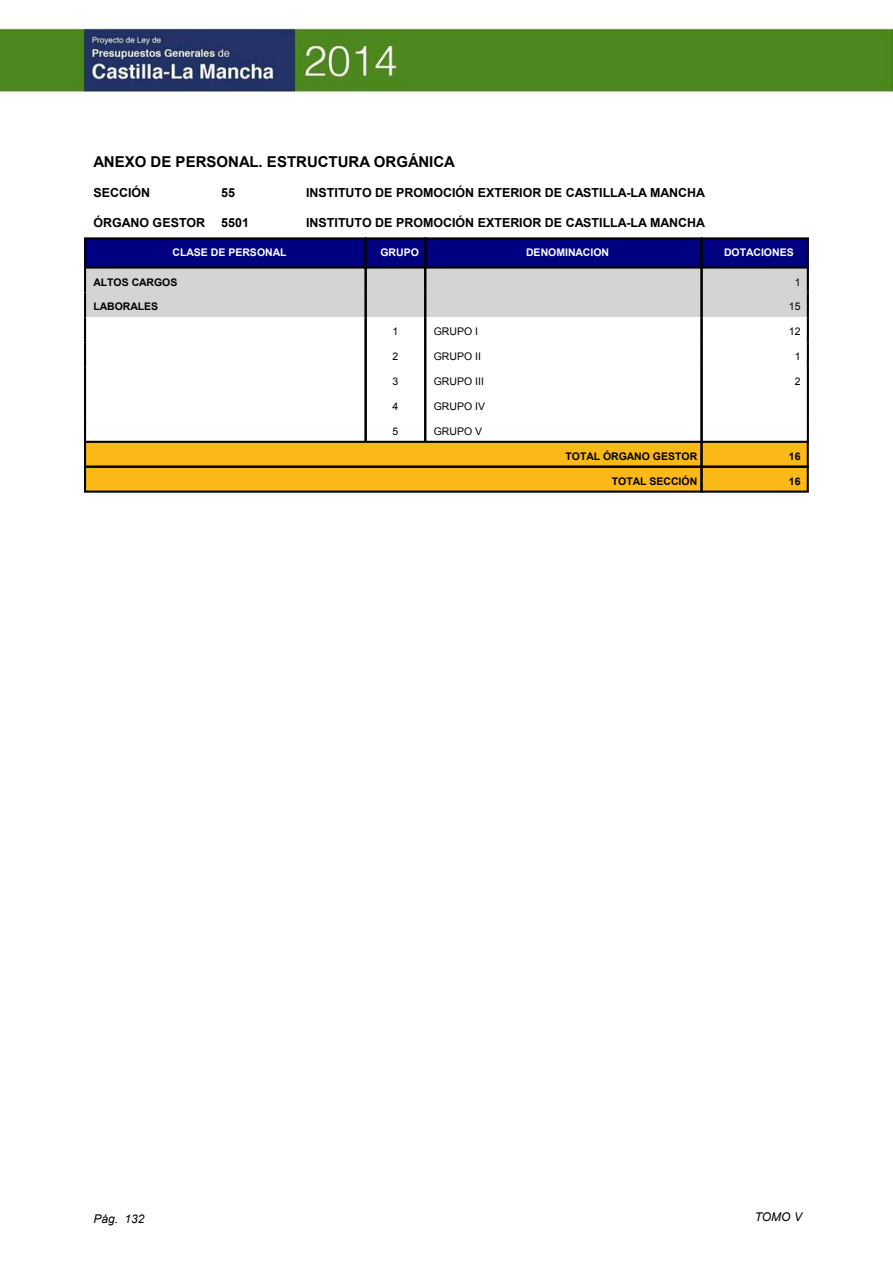
<style>
.page{position:relative;width:893px;height:1263px;background:#fff}
.page>*{position:absolute;margin:0;border:0;box-sizing:border-box;transform-origin:0 0}
.t1{font:700 15px "Arial";color:#000}
.t2{font:700 12.45px "Arial";color:#000}
.t3{font:italic 12px "Arial";color:#000}
.t4{font:700 10.5px "Arial";color:#000}
.t5{font:10.5px "Arial";color:#000}
.t6{font:700 10.5px "Arial";color:#fff}
</style>
<div class="page">
<div style="left:85px;top:238px;width:281px;height:29px;background:#000080"></div>
<div style="left:366px;top:238px;width:59px;height:29px;background:#000080"></div>
<div style="left:425px;top:238px;width:277px;height:29px;background:#000080"></div>
<div style="left:702px;top:238px;width:106px;height:29px;background:#000080"></div>
<div style="left:85px;top:267px;width:281px;height:25px;background:#d4d4d4"></div>
<div style="left:366px;top:267px;width:59px;height:25px;background:#d4d4d4"></div>
<div style="left:425px;top:267px;width:277px;height:25px;background:#d4d4d4"></div>
<div style="left:702px;top:267px;width:106px;height:25px;background:#d4d4d4"></div>
<div style="left:85px;top:292px;width:281px;height:25px;background:#d4d4d4"></div>
<div style="left:366px;top:292px;width:59px;height:25px;background:#d4d4d4"></div>
<div style="left:425px;top:292px;width:277px;height:25px;background:#d4d4d4"></div>
<div style="left:702px;top:292px;width:106px;height:25px;background:#d4d4d4"></div>
<div style="left:85px;top:442px;width:616px;height:25px;background:#fbb917"></div>
<div style="left:701px;top:442px;width:107px;height:25px;background:#fbb917"></div>
<div style="left:85px;top:467px;width:616px;height:25px;background:#fbb917"></div>
<div style="left:701px;top:467px;width:107px;height:25px;background:#fbb917"></div>
<hr style="left:84px;top:238px;width:2px;height:29px;background:#000">
<hr style="left:84px;top:237px;width:283px;height:2px;background:#000">
<hr style="left:84px;top:266px;width:283px;height:3px;background:#000">
<hr style="left:365px;top:238px;width:2px;height:29px;background:#000">
<hr style="left:365px;top:237px;width:61px;height:2px;background:#000">
<hr style="left:365px;top:266px;width:61px;height:3px;background:#000">
<hr style="left:424px;top:238px;width:2px;height:29px;background:#000">
<hr style="left:424px;top:237px;width:279px;height:2px;background:#000">
<hr style="left:424px;top:266px;width:279px;height:3px;background:#000">
<hr style="left:700px;top:238px;width:3px;height:29px;background:#000">
<hr style="left:807px;top:238px;width:2px;height:29px;background:#000">
<hr style="left:700px;top:237px;width:109px;height:2px;background:#000">
<hr style="left:700px;top:266px;width:109px;height:3px;background:#000">
<hr style="left:84px;top:267px;width:2px;height:25px;background:#000">
<hr style="left:365px;top:267px;width:2px;height:25px;background:#000">
<hr style="left:424px;top:267px;width:2px;height:25px;background:#000">
<hr style="left:700px;top:267px;width:3px;height:25px;background:#000">
<hr style="left:807px;top:267px;width:2px;height:25px;background:#000">
<hr style="left:84px;top:292px;width:2px;height:25px;background:#000">
<hr style="left:365px;top:292px;width:2px;height:25px;background:#000">
<hr style="left:424px;top:292px;width:2px;height:25px;background:#000">
<hr style="left:700px;top:292px;width:3px;height:25px;background:#000">
<hr style="left:807px;top:292px;width:2px;height:25px;background:#000">
<hr style="left:84px;top:317px;width:2px;height:25px;background:#000">
<hr style="left:365px;top:317px;width:2px;height:25px;background:#000">
<hr style="left:424px;top:317px;width:2px;height:25px;background:#000">
<hr style="left:700px;top:317px;width:3px;height:25px;background:#000">
<hr style="left:807px;top:317px;width:2px;height:25px;background:#000">
<hr style="left:84px;top:342px;width:2px;height:25px;background:#000">
<hr style="left:365px;top:342px;width:2px;height:25px;background:#000">
<hr style="left:424px;top:342px;width:2px;height:25px;background:#000">
<hr style="left:700px;top:342px;width:3px;height:25px;background:#000">
<hr style="left:807px;top:342px;width:2px;height:25px;background:#000">
<hr style="left:84px;top:367px;width:2px;height:25px;background:#000">
<hr style="left:365px;top:367px;width:2px;height:25px;background:#000">
<hr style="left:424px;top:367px;width:2px;height:25px;background:#000">
<hr style="left:700px;top:367px;width:3px;height:25px;background:#000">
<hr style="left:807px;top:367px;width:2px;height:25px;background:#000">
<hr style="left:84px;top:392px;width:2px;height:25px;background:#000">
<hr style="left:365px;top:392px;width:2px;height:25px;background:#000">
<hr style="left:424px;top:392px;width:2px;height:25px;background:#000">
<hr style="left:700px;top:392px;width:3px;height:25px;background:#000">
<hr style="left:807px;top:392px;width:2px;height:25px;background:#000">
<hr style="left:84px;top:417px;width:2px;height:25px;background:#000">
<hr style="left:365px;top:417px;width:2px;height:25px;background:#000">
<hr style="left:424px;top:417px;width:2px;height:25px;background:#000">
<hr style="left:700px;top:417px;width:3px;height:25px;background:#000">
<hr style="left:807px;top:417px;width:2px;height:25px;background:#000">
<hr style="left:84px;top:442px;width:2px;height:25px;background:#000">
<hr style="left:84px;top:441px;width:619px;height:2px;background:#000">
<hr style="left:700px;top:442px;width:3px;height:25px;background:#000">
<hr style="left:807px;top:442px;width:2px;height:25px;background:#000">
<hr style="left:700px;top:441px;width:109px;height:2px;background:#000">
<hr style="left:84px;top:467px;width:2px;height:25px;background:#000">
<hr style="left:84px;top:466px;width:619px;height:2px;background:#000">
<hr style="left:84px;top:491px;width:619px;height:2px;background:#000">
<hr style="left:700px;top:467px;width:3px;height:25px;background:#000">
<hr style="left:807px;top:467px;width:2px;height:25px;background:#000">
<hr style="left:700px;top:466px;width:109px;height:2px;background:#000">
<hr style="left:700px;top:491px;width:109px;height:2px;background:#000">
<img style="left:0;top:24px;width:893px;height:69px">
<p class="t1" style="left:94px;top:152px;width:363px">ANEXO DE PERSONAL. ESTRUCTURA ORGÁNICA</p>
<p class="t2" style="left:94px;top:184px;width:58px">SECCIÓN</p>
<p class="t2" style="left:221px;top:184px;width:15px">55</p>
<p class="t2" style="left:306px;top:184px;width:400px">INSTITUTO DE PROMOCIÓN EXTERIOR DE CASTILLA-LA MANCHA</p>
<p class="t2" style="left:94px;top:214px;width:113px">ÓRGANO GESTOR</p>
<p class="t2" style="left:221px;top:214px;width:29px">5501</p>
<p class="t2" style="left:306px;top:214px;width:400px">INSTITUTO DE PROMOCIÓN EXTERIOR DE CASTILLA-LA MANCHA</p>
<p class="t6" style="left:173px;top:246px;width:115px">CLASE DE PERSONAL</p>
<p class="t6" style="left:380px;top:246px;width:40px">GRUPO</p>
<p class="t6" style="left:526px;top:246px;width:85px">DENOMINACION</p>
<p class="t6" style="left:724px;top:246px;width:71px">DOTACIONES</p>
<p class="t4" style="left:94px;top:275px;width:85px">ALTOS CARGOS</p>
<p class="t5" style="left:795px;top:275px;width:7px">1</p>
<p class="t4" style="left:94px;top:300px;width:66px">LABORALES</p>
<p class="t5" style="left:789px;top:300px;width:13px">15</p>
<p class="t5" style="left:393px;top:325px;width:7px">1</p>
<p class="t5" style="left:434px;top:325px;width:46px">GRUPO I</p>
<p class="t5" style="left:789px;top:325px;width:13px">12</p>
<p class="t5" style="left:393px;top:350px;width:7px">2</p>
<p class="t5" style="left:434px;top:350px;width:49px">GRUPO II</p>
<p class="t5" style="left:795px;top:350px;width:7px">1</p>
<p class="t5" style="left:392px;top:374px;width:7px">3</p>
<p class="t5" style="left:434px;top:374px;width:52px">GRUPO III</p>
<p class="t5" style="left:795px;top:374px;width:7px">2</p>
<p class="t5" style="left:392px;top:399px;width:7px">4</p>
<p class="t5" style="left:434px;top:399px;width:53px">GRUPO IV</p>
<p class="t5" style="left:392px;top:424px;width:7px">5</p>
<p class="t5" style="left:434px;top:424px;width:50px">GRUPO V</p>
<p class="t4" style="left:565px;top:449px;width:133px">TOTAL ÓRGANO GESTOR</p>
<p class="t4" style="left:789px;top:449px;width:13px">16</p>
<p class="t4" style="left:612px;top:474px;width:87px">TOTAL SECCIÓN</p>
<p class="t4" style="left:789px;top:474px;width:13px">16</p>
<p class="t3" style="left:94px;top:1211px;width:52px">Pág. 132</p>
<p class="t3" style="left:755px;top:1209px;width:49px">TOMO V</p>
</div>
